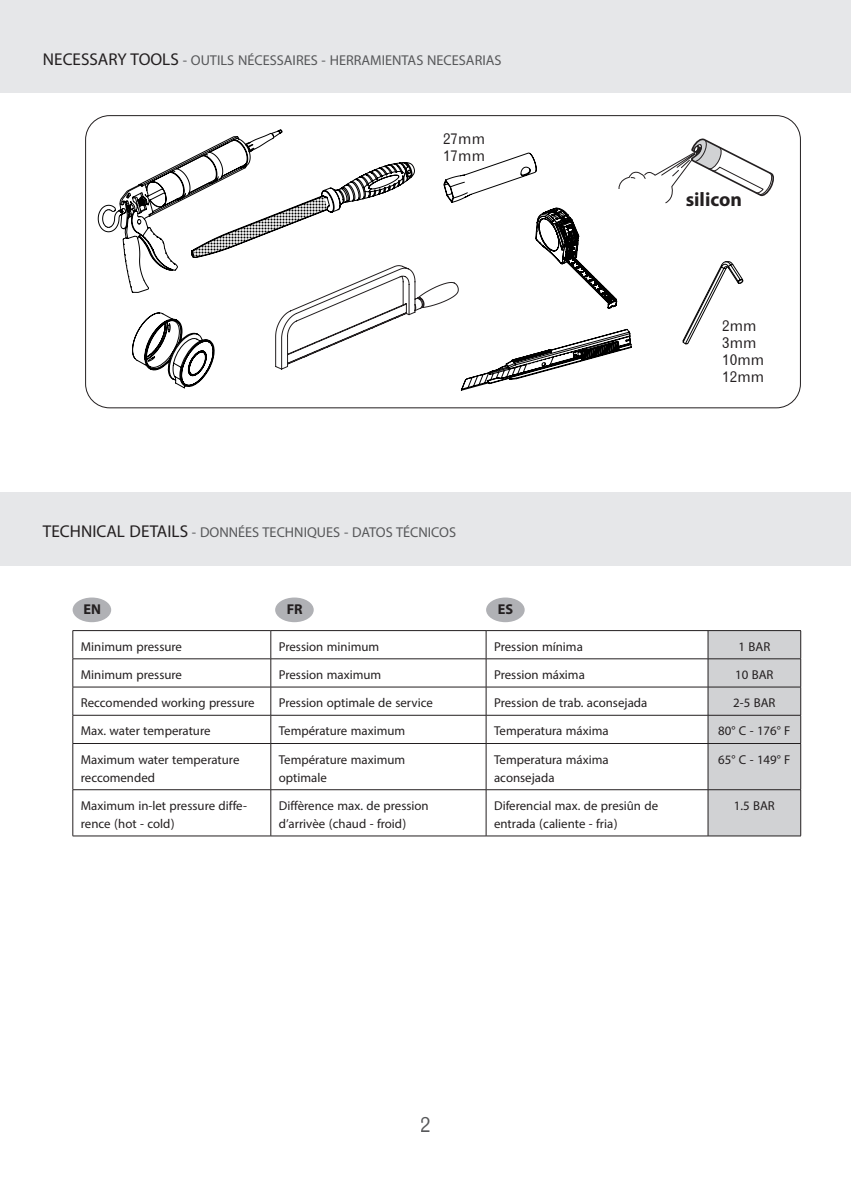
<style>
.page{position:relative;width:851px;height:1191px;background:#fff}
.page>*{position:absolute;margin:0;border:0;box-sizing:border-box;transform-origin:0 0}
.t1{font:21px "Gothic 720 BT Roman B";color:#57585a}
.t2{font:20px "Myriad Arabic";color:#57585a}
.t3{font:700 20px "Myriad Arabic";color:#231f20}
.t4{font:700 19.6px "Myriad Pro";color:#231f20}
.t5{font:18px/18px "Myriad Arabic";color:#231f20}
.t6{font:15px "Gothic 720 BT Roman B";color:#231f20}
.s1{font-size:24px;color:#231f20}
</style>
<div class="page">
<div style="left:0;top:0;width:850px;height:93px;background:#e6e7e9"></div>
<svg style="left:98px;top:130px;width:676px;height:260px"></svg>
<div style="left:0;top:492px;width:850px;height:73px;background:#e6e7e9"></div>
<div style="left:73px;top:597px;width:38px;height:25px;background:#b0b1b5;border-radius:50%"></div>
<div style="left:275px;top:597px;width:39px;height:25px;background:#b0b1b5;border-radius:50%"></div>
<div style="left:486px;top:597px;width:38px;height:25px;background:#b0b1b5;border-radius:50%"></div>
<hr style="left:73px;top:630px;width:198px;height:1px;background:#231f20">
<hr style="left:271px;top:630px;width:215px;height:1px;background:#231f20">
<hr style="left:486px;top:630px;width:222px;height:1px;background:#231f20">
<hr style="left:73px;top:658px;width:198px;height:1px;background:#231f20">
<hr style="left:271px;top:658px;width:215px;height:1px;background:#231f20">
<hr style="left:486px;top:658px;width:222px;height:1px;background:#231f20">
<hr style="left:73px;top:686px;width:198px;height:1px;background:#231f20">
<hr style="left:271px;top:686px;width:215px;height:1px;background:#231f20">
<hr style="left:486px;top:686px;width:222px;height:1px;background:#231f20">
<hr style="left:73px;top:715px;width:198px;height:1px;background:#231f20">
<svg style="left:72px;top:631px;width:1px;height:112px"></svg>
<hr style="left:271px;top:715px;width:215px;height:1px;background:#231f20">
<svg style="left:270px;top:631px;width:1px;height:112px"></svg>
<hr style="left:486px;top:715px;width:222px;height:1px;background:#231f20">
<svg style="left:485px;top:631px;width:1px;height:112px"></svg>
<div style="left:707px;top:630px;width:94px;height:206px;background:#d1d2d4"></div>
<hr style="left:73px;top:743px;width:198px;height:1px;background:#231f20">
<hr style="left:72px;top:743px;width:1px;height:46px;background:#231f20">
<hr style="left:271px;top:743px;width:215px;height:1px;background:#231f20">
<hr style="left:270px;top:743px;width:1px;height:46px;background:#231f20">
<hr style="left:486px;top:743px;width:222px;height:1px;background:#231f20">
<hr style="left:485px;top:743px;width:1px;height:46px;background:#231f20">
<hr style="left:708px;top:743px;width:92px;height:1px;background:#231f20">
<hr style="left:707px;top:743px;width:1px;height:46px;background:#231f20">
<hr style="left:800px;top:743px;width:1px;height:46px;background:#231f20">
<hr style="left:73px;top:789px;width:198px;height:1px;background:#231f20">
<hr style="left:72px;top:790px;width:1px;height:45px;background:#231f20">
<hr style="left:271px;top:789px;width:215px;height:1px;background:#231f20">
<hr style="left:270px;top:790px;width:1px;height:45px;background:#231f20">
<hr style="left:486px;top:789px;width:222px;height:1px;background:#231f20">
<hr style="left:485px;top:790px;width:1px;height:45px;background:#231f20">
<hr style="left:708px;top:789px;width:92px;height:1px;background:#231f20">
<hr style="left:707px;top:790px;width:1px;height:45px;background:#231f20">
<hr style="left:800px;top:790px;width:1px;height:45px;background:#231f20">
<hr style="left:73px;top:835px;width:198px;height:1px;background:#231f20">
<hr style="left:271px;top:835px;width:215px;height:1px;background:#231f20">
<hr style="left:486px;top:835px;width:222px;height:1px;background:#231f20">
<hr style="left:708px;top:835px;width:92px;height:1px;background:#231f20">
<p class="t2" style="left:43px;top:46px;width:460px"><span class="s1">NECESSARY TOOLS</span> - OUTILS NÉCESSAIRES - HERRAMIENTAS NECESARIAS</p>
<p class="t6" style="left:443px;top:129px;width:43px">27mm</p>
<p class="t6" style="left:443px;top:146px;width:43px">17mm</p>
<p class="t2" style="left:43px;top:518px;width:414px"><span class="s1">TECHNICAL DETAILS</span> - DONNÉES TECHNIQUES - DATOS TÉCNICOS</p>
<p class="t4" style="left:685px;top:186px;width:58px">silicon</p>
<p class="t6" style="left:722px;top:316px;width:36px">2mm</p>
<p class="t6" style="left:722px;top:333px;width:36px">3mm</p>
<p class="t6" style="left:722px;top:350px;width:43px">10mm</p>
<p class="t6" style="left:722px;top:367px;width:43px">12mm</p>
<p class="t3" style="left:83px;top:595px;width:19px">EN</p>
<p class="t3" style="left:287px;top:595px;width:17px">FR</p>
<p class="t3" style="left:498px;top:595px;width:17px">ES</p>
<p class="t5" style="left:81px;top:637px;width:103px">Minimum pressure</p>
<p class="t5" style="left:279px;top:637px;width:102px">Pression minimum</p>
<p class="t5" style="left:494px;top:637px;width:90px">Pression mínima</p>
<p class="t5" style="left:738px;top:637px;width:33px">1 BAR</p>
<p class="t5" style="left:81px;top:666px;width:103px">Minimum pressure</p>
<p class="t5" style="left:279px;top:666px;width:104px">Pression maximum</p>
<p class="t5" style="left:494px;top:666px;width:92px">Pression máxima</p>
<p class="t5" style="left:735px;top:666px;width:40px">10 BAR</p>
<p class="t5" style="left:81px;top:694px;width:175px">Reccomended working pressure</p>
<p class="t5" style="left:279px;top:694px;width:155px">Pression optimale de service</p>
<p class="t5" style="left:494px;top:694px;width:155px">Pression de trab. aconsejada</p>
<p class="t5" style="left:733px;top:694px;width:44px">2-5 BAR</p>
<p class="t5" style="left:81px;top:722px;width:131px">Max. water temperature</p>
<p class="t5" style="left:279px;top:722px;width:128px">Température maximum</p>
<p class="t5" style="left:494px;top:722px;width:116px">Temperatura máxima</p>
<p class="t5" style="left:718px;top:722px;width:74px">80° C - 176° F</p>
<p class="t5" style="left:81px;top:750px;width:160px">Maximum water temperature</p>
<p class="t5" style="left:81px;top:768px;width:76px">reccomended</p>
<p class="t5" style="left:279px;top:750px;width:128px">Température maximum</p>
<p class="t5" style="left:279px;top:768px;width:50px">optimale</p>
<p class="t5" style="left:494px;top:750px;width:116px">Temperatura máxima</p>
<p class="t5" style="left:494px;top:768px;width:62px">aconsejada</p>
<p class="t5" style="left:718px;top:750px;width:74px">65° C - 149° F</p>
<p class="t5" style="left:81px;top:796px;width:168px">Maximum in-let pressure diffe&shy;rence (hot - cold)</p>
<p class="t5" style="left:279px;top:796px;width:151px">Diffèrence max. de pression</p>
<p class="t5" style="left:279px;top:814px;width:129px">d’arrivèe (chaud - froid)</p>
<p class="t5" style="left:494px;top:796px;width:166px">Diferencial max. de presiûn de</p>
<p class="t5" style="left:494px;top:814px;width:125px">entrada (caliente - fria)</p>
<p class="t5" style="left:733px;top:796px;width:43px">1.5 BAR</p>
<p class="t1" style="left:421px;top:1111px;width:12px">2</p>
</div>
